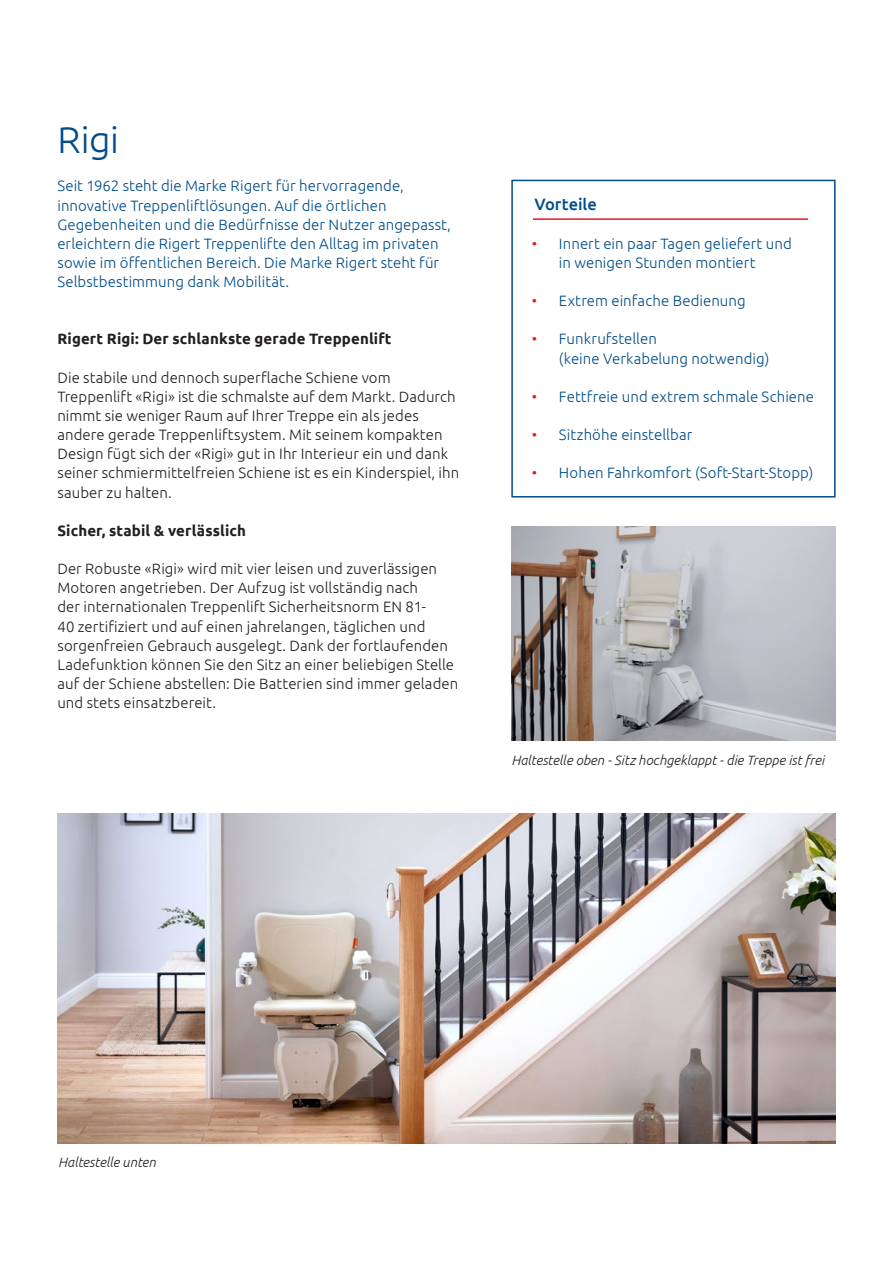
<style>
.page{position:relative;width:893px;height:1263px;background:#fff}
.page>*{position:absolute;margin:0;border:0;box-sizing:border-box;transform-origin:0 0}
.GAR_Headline_25{font:300 37.5px "Ubuntu";color:#014d8a}
.GAR_Subheadline_11{font:500 16.5px "Ubuntu";color:#014d8a}
.GAR_Subheadline_11-2{font:300 15px/19.2px "Ubuntu";letter-spacing:.005em;color:#231f20}
.GAR_Subheadline_11-3{font:300 15px/19.2px "Ubuntu";letter-spacing:.005em;color:#014d8a}
.GAR_Subheadline_11-4{font:700 15px "Ubuntu";letter-spacing:.01em;color:#231f20}
.GAR_Caption_8{font:italic 300 13.5px "Ubuntu";color:#231f20}
.s1{color:#e21926}
</style>
<div class="page">
<div style="left:511px;top:180px;width:325px;height:317px;border:2px solid #014d8a"></div>
<img style="left:57px;top:813px;width:779px;height:331px">
<hr style="left:533px;top:218px;width:275px;height:2px;background:#e21926">
<img style="left:511px;top:527px;width:325px;height:214px">
<p class="GAR_Headline_25" style="left:58px;top:117px;width:63px">Rigi</p>
<p class="GAR_Subheadline_11-3" style="left:57px;top:176px;width:395px">Seit 1962 steht die Marke Rigert für hervorragende, innovative Treppenliftlösungen. Auf die örtlichen Gegebenheiten und die Bedürfnisse der Nutzer angepasst, erleichtern die Rigert Treppenlifte den Alltag im privaten sowie im öffentlichen Bereich. Die Marke Rigert steht für Selbstbestimmung dank Mobilität.</p>
<p class="GAR_Subheadline_11-4" style="left:57px;top:330px;width:336px">Rigert Rigi: Der schlankste gerade Treppenlift</p>
<p class="GAR_Subheadline_11-2" style="left:57px;top:367px;width:403px">Die stabile und dennoch superflache Schiene vom Treppenlift «Rigi» ist die schmalste auf dem Markt. Dadurch nimmt sie weniger Raum auf Ihrer Treppe ein als jedes andere gerade Treppenliftsystem. Mit seinem kompakten Design fügt sich der «Rigi» gut in Ihr Interieur ein und dank seiner schmiermittelfreien Schiene ist es ein Kinderspiel, ihn sauber zu halten.</p>
<p class="GAR_Subheadline_11-4" style="left:57px;top:521px;width:190px">Sicher, stabil &amp; verlässlich</p>
<p class="GAR_Subheadline_11-2" style="left:57px;top:559px;width:402px">Der Robuste «Rigi» wird mit vier leisen und zuverlässigen Motoren angetrieben. Der Aufzug ist vollständig nach<br>der internationalen Treppenlift Sicherheitsnorm EN 81-<br>40 zertifiziert und auf einen jahrelangen, täglichen und sorgenfreien Gebrauch ausgelegt. Dank der fortlaufenden Ladefunktion können Sie den Sitz an einer beliebigen Stelle auf der Schiene abstellen: Die Batterien sind immer geladen und stets einsatzbereit.</p>
<p class="GAR_Subheadline_11" style="left:534px;top:194px;width:64px">Vorteile</p>
<p class="GAR_Subheadline_11-3" style="left:559px;top:233px;width:234px;text-indent:-27px"><span class="s1">•</span> Innert ein paar Tagen geliefert und in wenigen Stunden montiert</p>
<p class="GAR_Subheadline_11-3" style="left:532px;top:291px;width:215px"><span class="s1">•</span> Extrem einfache Bedienung</p>
<p class="GAR_Subheadline_11-3" style="left:559px;top:329px;width:212px;text-indent:-27px"><span class="s1">•</span> Funkrufstellen<br>(keine Verkabelung notwendig)</p>
<p class="GAR_Subheadline_11-3" style="left:532px;top:386px;width:284px"><span class="s1">•</span> Fettfreie und extrem schmale Schiene</p>
<p class="GAR_Subheadline_11-3" style="left:532px;top:425px;width:162px"><span class="s1">•</span> Sitzhöhe einstellbar</p>
<p class="GAR_Subheadline_11-3" style="left:532px;top:463px;width:283px"><span class="s1">•</span> Hohen Fahrkomfort (Soft-Start-Stopp)</p>
<p class="GAR_Caption_8" style="left:511px;top:752px;width:314px">Haltestelle oben - Sitz hochgeklappt - die Treppe ist frei</p>
<p class="GAR_Caption_8" style="left:58px;top:1154px;width:99px">Haltestelle unten</p>
</div>
